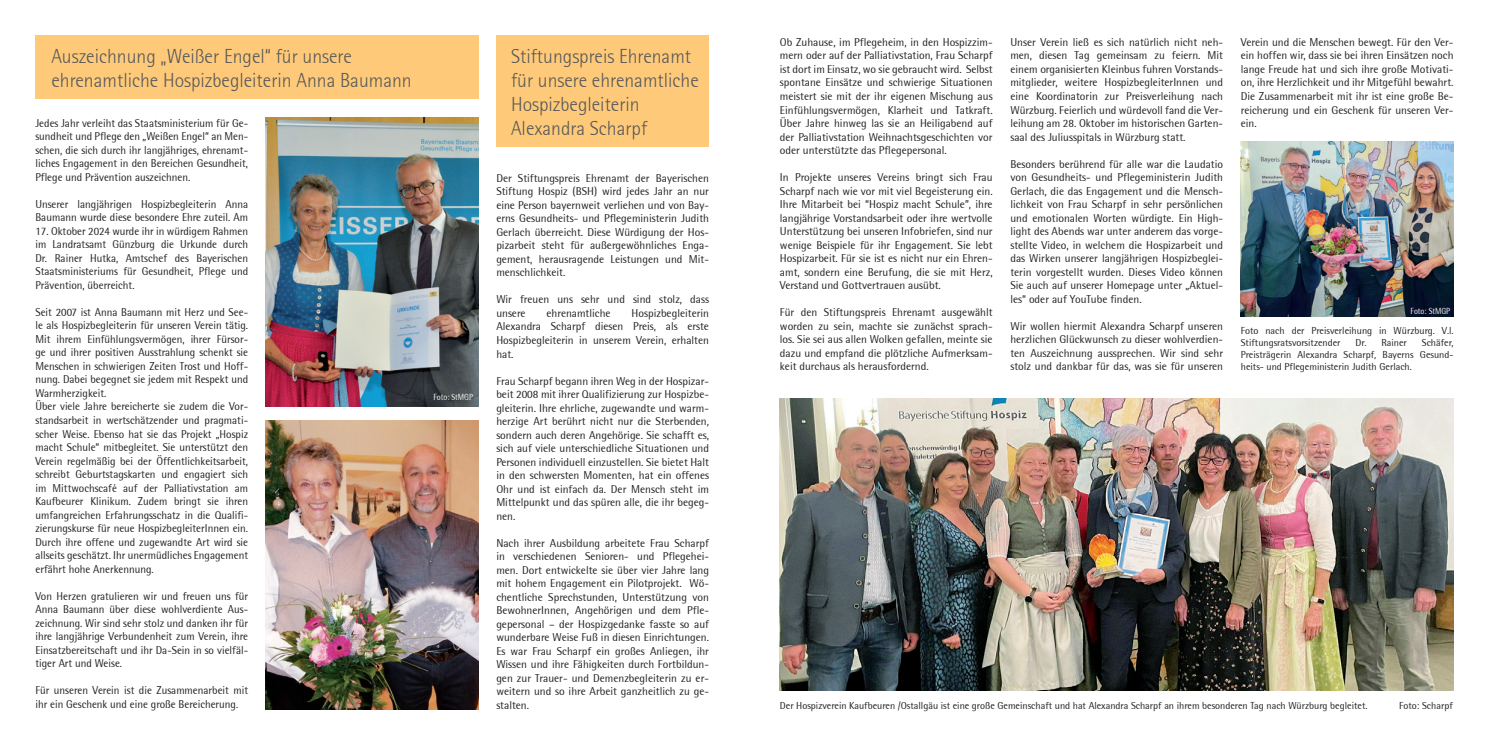
<style>
.page{position:relative;width:1489px;height:745px;background:#fff}
.page>*{position:absolute;margin:0;border:0;box-sizing:border-box;transform-origin:0 0}
.t1{font:300 20px/24px "Rotis Semi Sans";color:#57585a}
.t2{font:11.25px/13.5px "Rotis Semi Sans";color:#231f20;text-align:justify}
.t3{font:10px/12px "Rotis Semi Sans";color:#231f20}
.t4{font:8.75px "Rotis Semi Sans";color:#fff;scale:.9 1}
</style>
<div class="page">
<img style="left:1240px;top:142px;width:213px;height:174px">
<img style="left:780px;top:398px;width:673px;height:292px">
<div style="left:496px;top:35px;width:213px;height:111px;background:#feca79"></div>
<img style="left:266px;top:117px;width:212px;height:289px">
<img style="left:266px;top:420px;width:212px;height:289px">
<div style="left:35px;top:35px;width:444px;height:64px;background:#feca79"></div>
<h1 class="t1" style="left:511px;top:44px;width:189px">Stiftungspreis Ehrenamt für unsere ehrenamtliche<br>Hospizbegleiterin<br>Alexandra Scharpf</h1>
<p class="t2" style="left:780px;top:35px;width:214px">Ob Zuhause, im Pflegeheim, in den Hospizzim&shy;mern oder auf der Palliativstation, Frau Scharpf ist dort im Einsatz, wo sie gebraucht wird. Selbst spontane Einsätze und schwierige Situationen meistert sie mit der ihr eigenen Mischung aus Einfühlungsvermögen, Klarheit und Tatkraft.<br>Über Jahre hinweg las sie an Heiligabend auf der Palliativstation Weihnachtsgeschichten vor oder unterstützte das Pflegepersonal.</p>
<p class="t2" style="left:780px;top:170px;width:214px">In Projekte unseres Vereins bringt sich Frau Scharpf nach wie vor mit viel Begeisterung ein.<br>Ihre Mitarbeit bei “Hospiz macht Schule”, ihre langjährige Vorstandsarbeit oder ihre wertvolle Unterstützung bei unseren Infobriefen, sind nur wenige Beispiele für ihr Engagement. Sie lebt Hospizarbeit. Für sie ist es nicht nur ein Ehren&shy;amt, sondern eine Berufung, die sie mit Herz, Verstand und Gottvertrauen ausübt.</p>
<p class="t2" style="left:780px;top:305px;width:214px">Für den Stiftungspreis Ehrenamt ausgewählt worden zu sein, machte sie zunächst sprach&shy;los. Sie sei aus allen Wolken gefallen, meinte sie dazu und empfand die plötzliche Aufmerksam&shy;keit durchaus als herausfordernd.</p>
<h1 class="t1" style="left:51px;top:44px;width:362px">Auszeichnung „Weißer Engel“ für unsere ehrenamtliche Hospizbegleiterin Anna Baumann</h1>
<p class="t2" style="left:1010px;top:35px;width:214px">Unser Verein ließ es sich natürlich nicht neh&shy;men, diesen Tag gemeinsam zu feiern. Mit einem organisierten Kleinbus fuhren Vorstands&shy;mitglieder, weitere HospizbegleiterInnen und eine Koordinatorin zur Preisverleihung nach Würzburg. Feierlich und würdevoll fand die Ver&shy;leihung am 28. Oktober im historischen Garten&shy;saal des Juliusspitals in Würzburg statt.</p>
<p class="t2" style="left:1010px;top:157px;width:214px">Besonders berührend für alle war die Laudatio von Gesundheits- und Pflegeministerin Judith Gerlach, die das Engagement und die Mensch&shy;lichkeit von Frau Scharpf in sehr persönlichen und emotionalen Worten würdigte. Ein High&shy;light des Abends war unter anderem das vorge&shy;stellte Video, in welchem die Hospizarbeit und das Wirken unserer langjährigen Hospizbeglei&shy;terin vorgestellt wurden. Dieses Video können Sie auch auf unserer Homepage unter „Aktuel&shy;les“ oder auf YouTube finden.</p>
<p class="t2" style="left:1010px;top:319px;width:214px">Wir wollen hiermit Alexandra Scharpf unseren herzlichen Glückwunsch zu dieser wohlverdien&shy;ten Auszeichnung aussprechen. Wir sind sehr stolz und dankbar für das, was sie für unseren</p>
<p class="t2" style="left:1240px;top:35px;width:214px">Verein und die Menschen bewegt. Für den Ver&shy;ein hoffen wir, dass sie bei ihren Einsätzen noch lange Freude hat und sich ihre große Motivati&shy;on, ihre Herzlichkeit und ihr Mitgefühl bewahrt.<br>Die Zusammenarbeit mit ihr ist eine große Be&shy;reicherung und ein Geschenk für unseren Ver&shy;ein.</p>
<p class="t2" style="left:35px;top:116px;width:214px">Jedes Jahr verleiht das Staatsministerium für Ge&shy;sundheit und Pflege den „Weißen Engel“ an Men&shy;schen, die sich durch ihr langjähriges, ehrenamt&shy;liches Engagement in den Bereichen Gesundheit, Pflege und Prävention auszeichnen.</p>
<p class="t2" style="left:35px;top:197px;width:214px">Unserer langjährigen Hospizbegleiterin Anna<br>Baumann wurde diese besondere Ehre zuteil. Am</p>
<p class="t2" style="left:35px;top:224px;width:214px">17. Oktober 2024 wurde ihr in würdigem Rahmen im Landratsamt Günzburg die Urkunde durch Dr. Rainer Hutka, Amtschef des Bayerischen Staatsministeriums für Gesundheit, Pflege und Prävention, überreicht.</p>
<p class="t2" style="left:35px;top:305px;width:214px;text-align:left">Seit 2007 ist Anna Baumann mit Herz und See&shy;le als Hospizbegleiterin für unseren Verein tätig.<br>Mit ihrem Einfühlungsvermögen, ihrer Fürsor&shy;ge und ihrer positiven Ausstrahlung schenkt sie Menschen in schwierigen Zeiten Trost und Hoff&shy;nung. Dabei begegnet sie jedem mit Respekt und Warmherzigkeit.<br>Über viele Jahre bereicherte sie zudem die Vor&shy;standsarbeit in wertschätzender und pragmati&shy;scher Weise. Ebenso hat sie das Projekt „Hospiz macht Schule“ mitbegleitet. Sie unterstützt den Verein regelmäßig bei der Öffentlichkeitsarbeit, schreibt Geburtstagskarten und engagiert sich im Mittwochscafé auf der Palliativstation am Kaufbeurer Klinikum. Zudem bringt sie ihren umfangreichen Erfahrungsschatz in die Qualifi&shy;zierungskurse für neue HospizbegleiterInnen ein.<br>Durch ihre offene und zugewandte Art wird sie allseits geschätzt. Ihr unermüdliches Engagement erfährt hohe Anerkennung.</p>
<p class="t2" style="left:35px;top:588px;width:214px">Von Herzen gratulieren wir und freuen uns für Anna Baumann über diese wohlverdiente Aus&shy;zeichnung. Wir sind sehr stolz und danken ihr für ihre langjährige Verbundenheit zum Verein, ihre Einsatzbereitschaft und ihr Da-Sein in so vielfäl&shy;tiger Art und Weise.</p>
<p class="t2" style="left:35px;top:683px;width:214px">Für unseren Verein ist die Zusammenarbeit mit ihr ein Geschenk und eine große Bereicherung.</p>
<p class="t2" style="left:496px;top:171px;width:214px">Der Stiftungspreis Ehrenamt der Bayerischen Stiftung Hospiz (BSH) wird jedes Jahr an nur eine Person bayernweit verliehen und von Bay&shy;erns Gesundheits- und Pflegeministerin Judith Gerlach überreicht. Diese Würdigung der Hos&shy;pizarbeit steht für außergewöhnliches Enga&shy;gement, herausragende Leistungen und Mit&shy;menschlichkeit.</p>
<p class="t2" style="left:496px;top:292px;width:214px">Wir freuen uns sehr und sind stolz, dass unsere</p>
<p class="t4" style="left:1410px;top:305px;width:45px">Foto: StMGP</p>
<p class="t2" style="left:496px;top:306px;width:214px;text-indent:135px">Hospizbegleiterin Alexandra Scharpf diesen Preis, als erste Hospizbegleiterin in unserem Verein, erhalten hat.</p>
<p class="t2" style="left:496px;top:373px;width:214px">Frau Scharpf begann ihren Weg in der Hospizar&shy;beit 2008 mit ihrer Qualifizierung zur Hospizbe&shy;gleiterin. Ihre ehrliche, zugewandte und warm&shy;herzige Art berührt nicht nur die Sterbenden, sondern auch deren Angehörige. Sie schafft es, sich auf viele unterschiedliche Situationen und Personen individuell einzustellen. Sie bietet Halt in den schwersten Momenten, hat ein offenes Ohr und ist einfach da. Der Mensch steht im Mittelpunkt und das spüren alle, die ihr begeg&shy;nen.</p>
<p class="t2" style="left:496px;top:535px;width:214px">Nach ihrer Ausbildung arbeitete Frau Scharpf in verschiedenen Senioren- und Pflegehei&shy;men. Dort entwickelte sie über vier Jahre lang mit hohem Engagement ein Pilotprojekt. Wö&shy;chentliche Sprechstunden, Unterstützung von BewohnerInnen, Angehörigen und dem Pfle&shy;gepersonal – der Hospizgedanke fasste so auf wunderbare Weise Fuß in diesen Einrichtungen.<br>Es war Frau Scharpf ein großes Anliegen, ihr Wissen und ihre Fähigkeiten durch Fortbildun&shy;gen zur Trauer- und Demenzbegleiterin zu er&shy;weitern und so ihre Arbeit ganzheitlich zu ge&shy;stalten.</p>
<p class="t2" style="left:546px;top:306px;width:66px">ehrenamtliche</p>
<p class="t3" style="left:1240px;top:324px;width:214px">Foto nach der Preisverleihung in Würzburg. V.l.<br>Stiftungsratsvorsitzender</p>
<p class="t3" style="left:1240px;top:336px;width:214px;text-align:justify;text-indent:181px">Schäfer, Preisträgerin Alexandra Scharpf, Bayerns Gesund&shy;heits- und Pflegeministerin Judith Gerlach.</p>
<p class="t3" style="left:1355px;top:336px;width:53px">Dr. Rainer</p>
<p class="t4" style="left:433px;top:392px;width:45px">Foto: StMGP</p>
<p class="t3" style="left:780px;top:699px;width:589px">Der Hospizverein Kaufbeuren /Ostallgäu ist eine große Gemeinschaft und hat Alexandra Scharpf an ihrem besonderen Tag nach Würzburg begleitet.</p>
<p class="t3" style="left:1398px;top:699px;width:55px">Foto: Scharpf</p>
</div>
